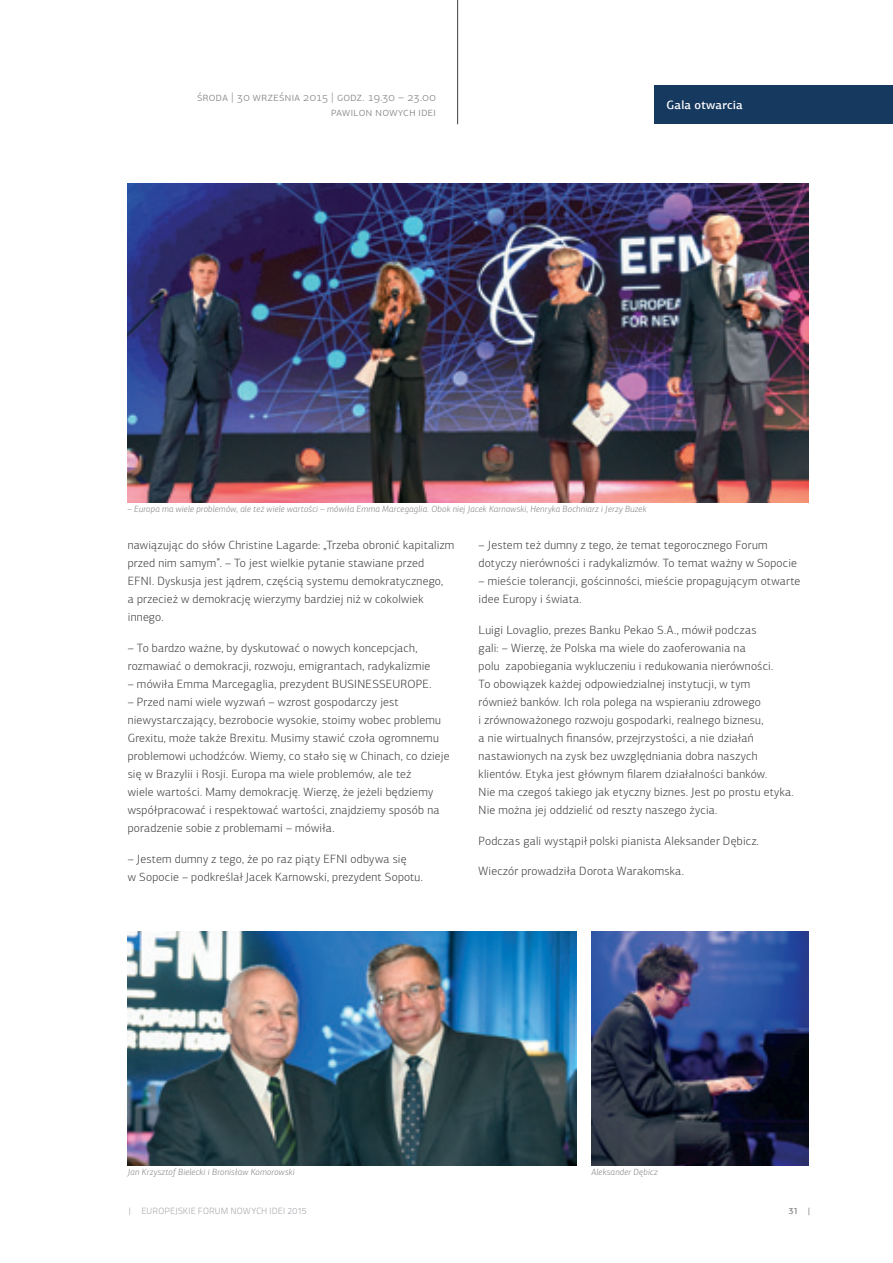
<style>
.page{position:relative;width:893px;height:1263px;background:#fff}
.page>*{position:absolute;margin:0;border:0;box-sizing:border-box;transform-origin:0 0}
.text{font:300 12px/18px "PF Agora Sans Pro";letter-spacing:.02em;color:#3e3e3f}
.data-miejsce{font:300 12px/15px "PF Agora Sans Pro";letter-spacing:.005em;color:#808285;text-align:right}
.czerwona-apla-right{font:500 12px "PF Agora Sans Pro";letter-spacing:.015em;color:#fff}
.podpisy-foto{font:italic 300 9px "PF Agora Sans Pro";letter-spacing:.025em;color:#808285}
.t1{font:300 9px "Titillium Text 22 L";letter-spacing:.015em;color:#a8a9ad}
.t2{font:500 9px "PF Agora Sans Pro";color:#808285}
</style>
<div class="page">
<hr style="left:457px;top:0;width:1px;height:124px;background:#3e3e3f">
<div style="left:654px;top:85px;width:239px;height:38px;background:#16395f"></div>
<img style="left:128px;top:932px;width:449px;height:233px">
<img style="left:591px;top:931px;width:217px;height:234px">
<img style="left:128px;top:183px;width:680px;height:319px">
<p class="data-miejsce" style="left:197px;top:90px;width:240px">środa | 30 września 2015 | godz. 19.30 – 23.00 pawilon nowych idei</p>
<p class="czerwona-apla-right" style="left:667px;top:97px;width:78px">Gala otwarcia</p>
<p class="podpisy-foto" style="left:128px;top:503px;width:520px">– Europa ma wiele problemów, ale też wiele wartości – mówiła Emma Marcegaglia. Obok niej Jacek Karnowski, Henryka Bochniarz i Jerzy Buzek</p>
<p class="text" style="left:128px;top:536px;width:328px">nawiązując do słów Christine Lagarde: „Trzeba obronić kapitalizm przed nim samym”. – To jest wielkie pytanie stawiane przed<br>EFNI. Dyskusja jest jądrem, częścią systemu demokratycznego,<br>a przecież w demokrację wierzymy bardziej niż w cokolwiek innego.</p>
<p class="text" style="left:128px;top:639px;width:304px">– To bardzo ważne, by dyskutować o nowych koncepcjach, rozmawiać o demokracji, rozwoju, emigrantach, radykalizmie</p>
<p class="text" style="left:128px;top:675px;width:305px">– mówiła Emma Marcegaglia, prezydent BUSINESSEUROPE.</p>
<p class="text" style="left:128px;top:693px;width:323px">– Przed nami wiele wyzwań – wzrost gospodarczy jest niewystarczający, bezrobocie wysokie, stoimy wobec problemu Grexitu, może także Brexitu. Musimy stawić czoła ogromnemu problemowi uchodźców. Wiemy, co stało się w Chinach, co dzieje się w Brazylii i Rosji. Europa ma wiele problemów, ale też<br>wiele wartości. Mamy demokrację. Wierzę, że jeżeli będziemy współpracować i respektować wartości, znajdziemy sposób na poradzenie sobie z problemami – mówiła.</p>
<p class="text" style="left:128px;top:850px;width:297px">– Jestem dumny z tego, że po raz piąty EFNI odbywa się<br>w Sopocie – podkreślał Jacek Karnowski, prezydent Sopotu.</p>
<p class="text" style="left:479px;top:536px;width:320px">– Jestem też dumny z tego, że temat tegorocznego Forum dotyczy nierówności i radykalizmów. To temat ważny w Sopocie</p>
<p class="text" style="left:479px;top:572px;width:323px">– mieście tolerancji, gościnności, mieście propagującym otwarte idee Europy i świata.</p>
<p class="text" style="left:479px;top:621px;width:317px">Luigi Lovaglio, prezes Banku Pekao S.A., mówił podczas<br>gali: – Wierzę, że Polska ma wiele do zaoferowania na<br>polu zapobiegania wykluczeniu i redukowania nierówności.<br>To obowiązek każdej odpowiedzialnej instytucji, w tym<br>również banków. Ich rola polega na wspieraniu zdrowego<br>i zrównoważonego rozwoju gospodarki, realnego biznesu,<br>a nie wirtualnych finansów, przejrzystości, a nie działań nastawionych na zysk bez uwzględniania dobra naszych klientów. Etyka jest głównym filarem działalności banków.<br>Nie ma czegoś takiego jak etyczny biznes. Jest po prostu etyka.<br>Nie można jej oddzielić od reszty naszego życia.</p>
<p class="text" style="left:479px;top:832px;width:282px">Podczas gali wystąpił polski pianista Aleksander Dębicz.</p>
<p class="text" style="left:479px;top:862px;width:207px">Wieczór prowadziła Dorota Warakomska.</p>
<p class="podpisy-foto" style="left:128px;top:1166px;width:168px">Jan Krzysztof Bielecki i Bronisław Komorowski</p>
<p class="podpisy-foto" style="left:591px;top:1166px;width:68px">Aleksander Dębicz</p>
<p class="t1" style="left:128px;top:1205px;width:181px">| EUROPEJSKIE FORUM NOWYCH IDEI 2015</p>
<p class="t2" style="left:788px;top:1206px;width:23px">31 |</p>
</div>
